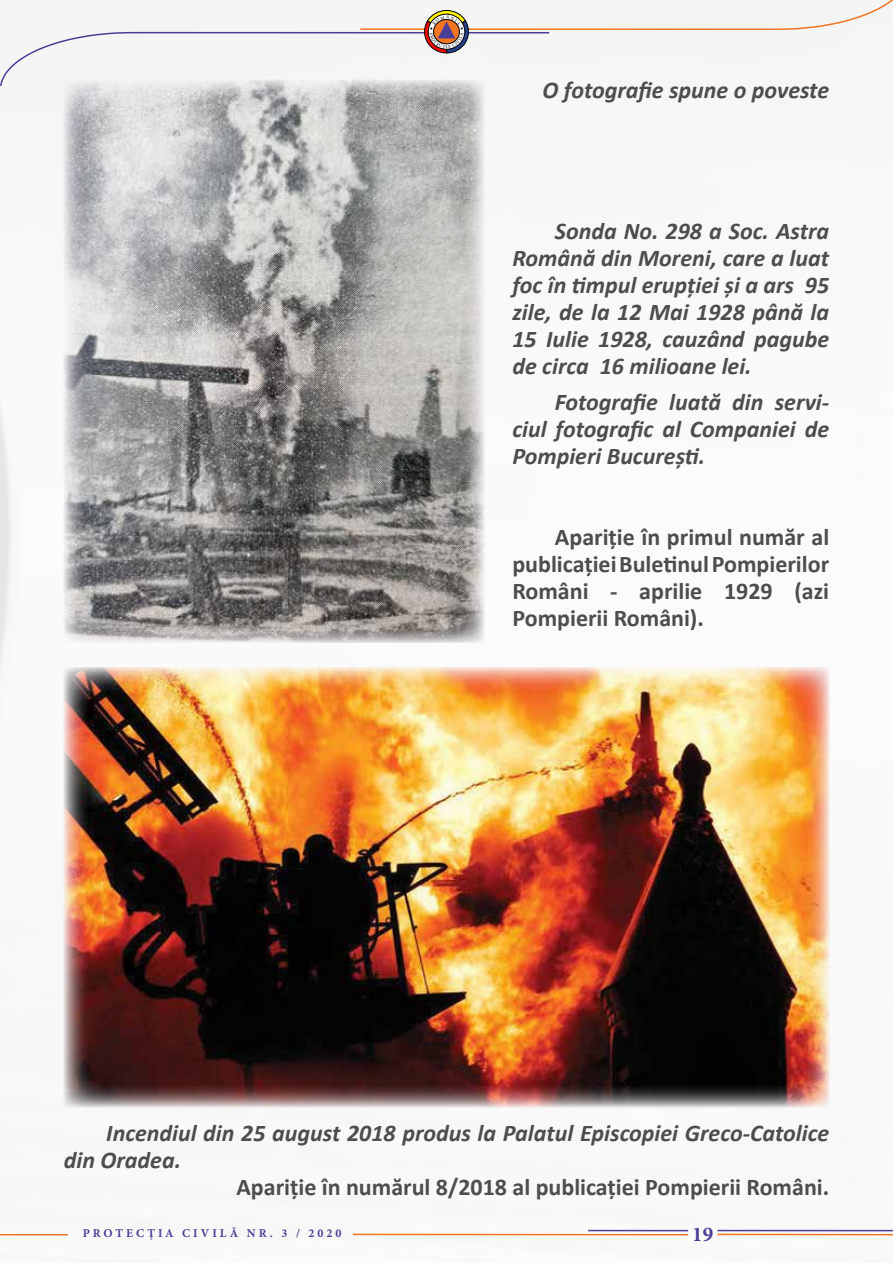
<style>
.page{position:relative;width:893px;height:1263px;background:#fff}
.page>*{position:absolute;margin:0;border:0;box-sizing:border-box;transform-origin:0 0}
.t1{font:italic 700 24px/27px "Calibri";color:#4d4d4f;text-align:justify}
.t2{font:700 24px/27px "Calibri";color:#4d4d4f;text-align:justify}
.t3{font:700 21px "Minion Pro";color:#493e98}
.t4{font:700 12px "Minion Pro";letter-spacing:.25em;color:#493e98}
</style>
<div class="page">
<img style="left:0;top:0;width:893px;height:1236px">
<hr style="left:360px;top:28px;width:408px;height:2px;background:#f47522">
<svg style="left:767px;top:0;width:126px;height:31px"></svg>
<hr style="left:141px;top:32px;width:408px;height:1px;background:#493e98">
<div style="left:0;top:31px;width:142px;height:56px;background:#f5f5f5"></div>
<hr style="left:0;top:1234px;width:68px;height:1px;background:#f47522">
<hr style="left:717px;top:1230px;width:176px;height:1px;background:#493e98">
<hr style="left:717px;top:1234px;width:176px;height:1px;background:#f47522">
<hr style="left:588px;top:1230px;width:100px;height:1px;background:#493e98">
<hr style="left:353px;top:1234px;width:335px;height:1px;background:#f47522">
<img style="left:64px;top:80px;width:421px;height:563px">
<img style="left:64px;top:667px;width:765px;height:440px">
<svg style="left:423px;top:10px;width:47px;height:43px"></svg>
<p class="t1" style="left:542px;top:75px;width:288px">O fotografie spune o poveste</p>
<p class="t1" style="left:512px;top:217px;width:318px;text-indent:43px">Sonda No. 298 a Soc. Astra Română din Moreni, care a luat foc în timpul erupției și a ars 95 zile, de la 12 Mai 1928 până la 15 Iulie 1928, cauzând pagube de circa 16 milioane lei.</p>
<p class="t1" style="left:512px;top:387px;width:318px;text-indent:43px">Fotografie luată din servi&shy;ciul fotografic al Companiei de Pompieri București.</p>
<p class="t2" style="left:512px;top:523px;width:318px;text-indent:43px">Apariție în primul număr al publicației Buletinul Pompierilor Români - aprilie 1929 (azi Pompierii Români).</p>
<p class="t1" style="left:64px;top:1119px;width:767px;text-indent:43px">Incendiul din 25 august 2018 produs la Palatul Episcopiei Greco-Catolice din Oradea.</p>
<p class="t2" style="left:236px;top:1173px;width:594px">Apariție în numărul 8/2018 al publicației Pompierii Români.</p>
<p class="t4" style="left:83px;top:1225px;width:260px">PROTECȚIA CIVILĂ NR. 3 / 2020</p>
<p class="t3" style="left:692px;top:1219px;width:22px">19</p>
</div>
